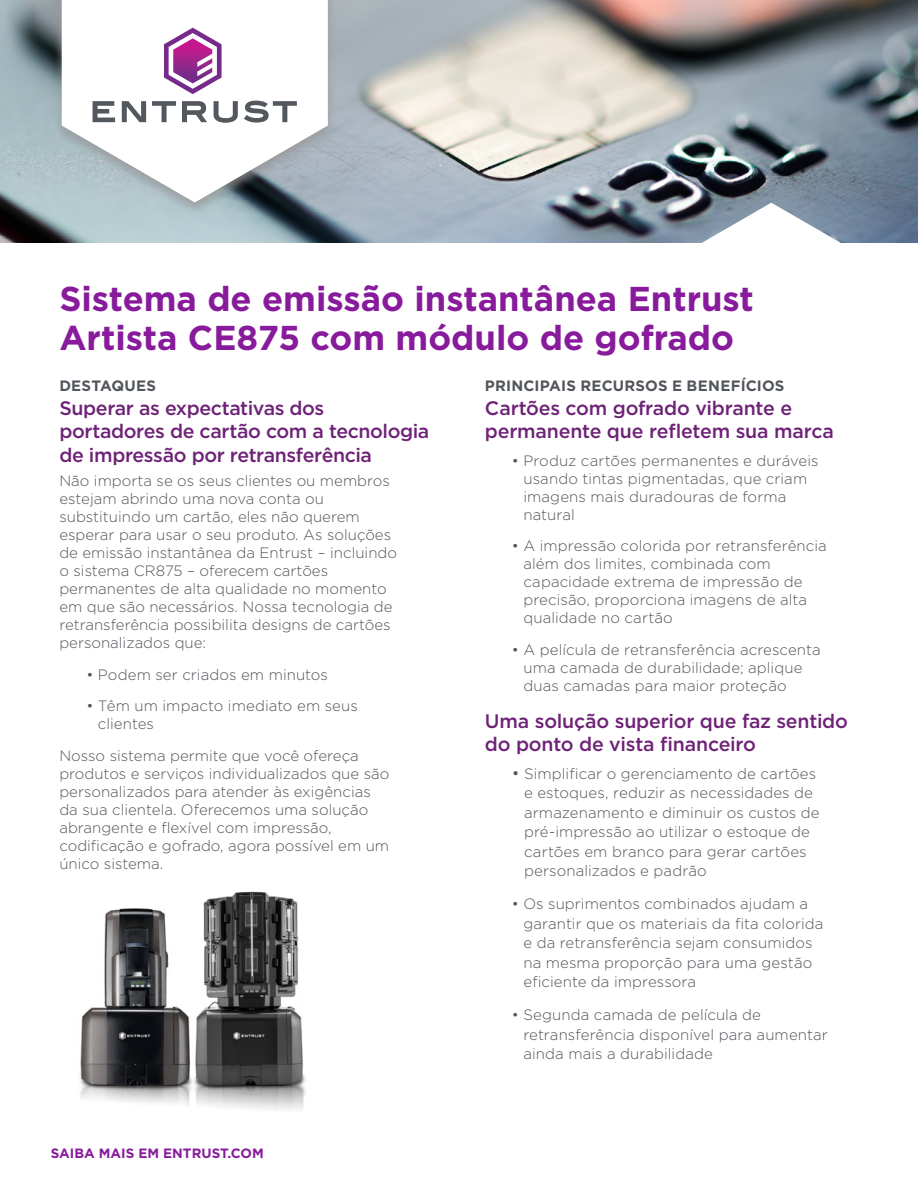
<style>
.page{position:relative;width:918px;height:1188px;background:#fff}
.page>*{position:absolute;margin:0;border:0;box-sizing:border-box;transform-origin:0 0}
.t1{font:700 34.5px/39px "Gotham";color:#881b9c}
.t2{font:500 19.5px/23.4px "Gotham";letter-spacing:-.02em;color:#6e2277}
.t3{font:300 15px/18px "Gotham";color:#52555b}
.t4{font:700 15px "Gotham";letter-spacing:.01em;color:#52555b}
.t5{font:700 13.5px "Gotham";color:#881b9c}
.s1{font-size:16.5px}
</style>
<div class="page">
<img style="left:80px;top:891px;width:225px;height:219px">
<img style="left:0;top:0;width:918px;height:243px">
<div style="left:53px;top:0;width:284px;height:217px;background:#969799;opacity:.75"></div>
<svg style="left:62px;top:0;width:266px;height:202px"></svg>
<svg style="left:93px;top:101px;width:22px;height:21px"></svg>
<svg style="left:122px;top:101px;width:24px;height:21px"></svg>
<svg style="left:152px;top:101px;width:24px;height:21px"></svg>
<svg style="left:182px;top:101px;width:25px;height:21px"></svg>
<svg style="left:214px;top:101px;width:24px;height:22px"></svg>
<svg style="left:244px;top:100px;width:53px;height:23px"></svg>
<svg style="left:164px;top:28px;width:58px;height:66px"></svg>
<svg style="left:701px;top:203px;width:141px;height:40px"></svg>
<h1 class="t1" style="left:59px;top:279px;width:696px">Sistema de emissão instantânea Entrust<br>Artista CE875 com módulo de gofrado</h1>
<p class="t4" style="left:59px;top:376px;width:98px">DESTAQUES</p>
<h2 class="t2" style="left:59px;top:396px;width:371px">Superar as expectativas dos portadores de cartão com a tecnologia de impressão por retransferência</h2>
<p class="t3" style="left:59px;top:472px;width:339px">Não importa se os seus clientes ou membros estejam abrindo uma nova conta ou substituindo um cartão, eles não querem esperar para usar o seu produto. As soluções de emissão instantânea da Entrust – incluindo o sistema CR875 – oferecem cartões permanentes de alta qualidade no momento em que são necessários. Nossa tecnologia de retransferência possibilita designs de cartões personalizados que:</p>
<p class="t3" style="left:86px;top:665px;width:243px">• Podem ser criados em minutos</p>
<p class="t3" style="left:98px;top:697px;width:261px;text-indent:-12px">• Têm um impacto imediato em seus clientes</p>
<p class="t3" style="left:59px;top:746px;width:331px">Nosso sistema permite que você ofereça produtos e serviços individualizados que são personalizados para atender às exigências da sua clientela. Oferecemos uma solução abrangente e flexível com impressão, codificação e gofrado, agora possível em um único sistema.</p>
<p class="t5" style="left:51px;top:1145px;width:214px">SAIBA MAIS EM ENTRUST.COM</p>
<p class="t4" style="left:485px;top:376px;width:301px">PRINCIPAIS RECURSOS E BENEFÍCIOS</p>
<h2 class="t2" style="left:485px;top:396px;width:351px">Cartões com gofrado vibrante e permanente que refletem sua marca</h2>
<p class="t3" style="left:523px;top:451px;width:297px;text-indent:-12px">• Produz cartões permanentes e duráveis usando tintas pigmentadas, que criam imagens mais duradouras de forma natural</p>
<p class="t3" style="left:523px;top:537px;width:305px;text-indent:-12px">• A impressão colorida por retransferência além dos limites, combinada com capacidade extrema de impressão de precisão, proporciona imagens de alta qualidade no cartão</p>
<p class="t3" style="left:523px;top:640px;width:299px;text-indent:-12px">• A película de retransferência acrescenta uma camada de durabilidade; aplique duas camadas para maior proteção</p>
<h2 class="t2" style="left:485px;top:709px;width:365px">Uma solução superior que faz sentido do ponto de vista financeiro</h2>
<p class="t3" style="left:524px;top:764px;width:297px;line-height:19.5px;text-indent:-12px"><span class="s1">•</span> Simplificar o gerenciamento de cartões e estoques, reduzir as necessidades de armazenamento e diminuir os custos de pré-impressão ao utilizar o estoque de cartões em branco para gerar cartões personalizados e padrão</p>
<p class="t3" style="left:523px;top:894px;width:302px;line-height:19.5px;text-indent:-12px">• Os suprimentos combinados ajudam a garantir que os materiais da fita colorida e da retransferência sejam consumidos na mesma proporção para uma gestão eficiente da impressora</p>
<p class="t3" style="left:523px;top:1005px;width:306px;line-height:19.5px;text-indent:-12px">• Segunda camada de película de retransferência disponível para aumentar ainda mais a durabilidade</p>
</div>
